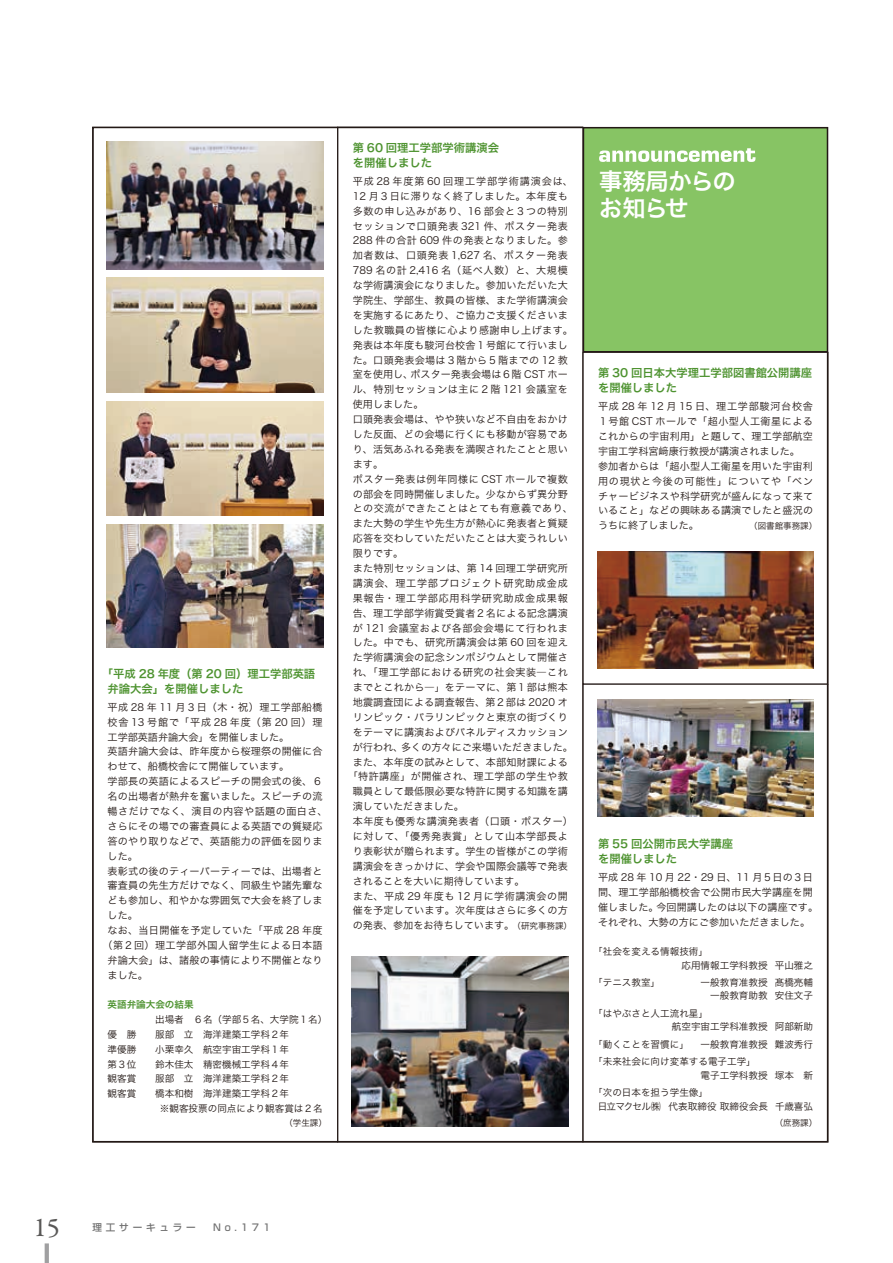
<style>
.page{position:relative;width:893px;height:1263px;background:#fff}
.page>*{position:absolute;margin:0;border:0;box-sizing:border-box;transform-origin:0 0}
.t1{font:27.15px "Garamond Premr Pro";color:#595857}
.t2{font:23.4px/26.5px "Hira Kaku Pro W6";letter-spacing:-.04em;color:#fff}
.t3{font:11.25px/14.9px "Hira Kaku Pro W6";color:#4e9330}
.t4{font:10.05px/14.9px "Hira Kaku Pro W3";letter-spacing:.015em;color:#231916}
.t5{font:10.05px "Hira Kaku Pro W3";letter-spacing:.045em;color:#231916}
.t6{font:10.05px "Hira Kaku Pro W3";letter-spacing:.04em;color:#231916}
.t7{font:10.05px "Hira Kaku Pro W3";letter-spacing:.07em;color:#231916}
.t8{font:10.05px "Hira Kaku Pro W3";letter-spacing:.05em;color:#231916}
.t9{font:10.05px "Hira Kaku Pro W3";letter-spacing:.055em;color:#231916}
.t10{font:10.05px "Hira Kaku Pro W3";letter-spacing:.06em;color:#231916}
.t11{font:10.05px "Hira Kaku Pro W3";letter-spacing:.08em;color:#231916}
.t12{font:10.05px "Hira Kaku Pro W3";letter-spacing:.085em;color:#231916}
.t13{font:9.6px/13.4px "Hira Kaku Pro W3";color:#231916}
.t14{font:500 9.6px "Shin Go Pro";letter-spacing:.4em;color:#727272}
.t15{font:9.6px "Hira Kaku Pro W6";color:#4e9330}
.t16{font:8.55px "Hira Kaku Pro W3";color:#231916}
.s1{font-size:8.55px}
</style>
<div class="page">
<hr style="left:45px;top:1243px;width:4px;height:20px;background:#a0a0a1">
<img style="left:92px;top:126px;width:737px;height:1017px">
<p class="t3" style="left:108px;top:666px;width:209px;text-indent:-6px">「平成 28 年度（第 20 回）理工学部英語弁論大会」を開催しました</p>
<p class="t8" style="left:108px;top:698px;width:217px">平成 28 年 11 月３日（木・祝）理工学部船橋</p>
<p class="t11" style="left:108px;top:713px;width:217px">校舎 13 号館で「平成 28 年度（第 20 回）理</p>
<p class="t4" style="left:108px;top:729px;width:183px">工学部英語弁論大会」を開催しました。</p>
<p class="t4" style="left:108px;top:743px;width:216px">英語弁論大会は、昨年度から桜理祭の開催に合</p>
<p class="t4" style="left:108px;top:758px;width:183px">わせて、船橋校舎にて開催しています。</p>
<p class="t4" style="left:108px;top:773px;width:216px">学部長の英語によるスピーチの開会式の後、６</p>
<p class="t4" style="left:108px;top:788px;width:216px">名の出場者が熱弁を奮いました。スピーチの流</p>
<p class="t5" style="left:108px;top:802px;width:222px">暢さだけでなく、演目の内容や話題の面白さ、</p>
<p class="t4" style="left:108px;top:818px;width:217px">さらにその場での審査員による英語での質疑応</p>
<p class="t4" style="left:108px;top:833px;width:216px">答のやり取りなどで、英語能力の評価を図りま</p>
<p class="t4" style="left:108px;top:848px;width:32px">した。</p>
<p class="t4" style="left:108px;top:862px;width:216px">表彰式の後のティーパーティーでは、出場者と</p>
<p class="t4" style="left:108px;top:877px;width:216px">審査員の先生方だけでなく、同級生や諸先輩な</p>
<p class="t4" style="left:108px;top:892px;width:216px">ども参加し、和やかな雰囲気で大会を終了しま</p>
<p class="t4" style="left:108px;top:907px;width:32px">した。</p>
<p class="t4" style="left:108px;top:922px;width:217px">なお、当日開催を予定していた「平成 28 年度</p>
<p class="t6" style="left:103px;top:936px;width:222px">（第２回）理工学部外国人留学生による日本語</p>
<p class="t4" style="left:108px;top:952px;width:216px">弁論大会」は、諸般の事情により不開催となり</p>
<p class="t4" style="left:108px;top:967px;width:42px">ました。</p>
<p class="t15" style="left:108px;top:996px;width:88px">英語弁論大会の結果</p>
<p class="t13" style="left:155px;top:1012px;width:174px">出場者　６名（学部５名、大学院１名）</p>
<p class="t13" style="left:108px;top:1027px;width:30px">優　勝</p>
<p class="t13" style="left:155px;top:1027px;width:135px">服部　立　海洋建築工学科２年</p>
<p class="t13" style="left:108px;top:1042px;width:30px">準優勝</p>
<p class="t13" style="left:155px;top:1042px;width:135px">小栗幸久　航空宇宙工学科１年</p>
<p class="t13" style="left:108px;top:1056px;width:30px">第３位</p>
<p class="t13" style="left:155px;top:1056px;width:135px">鈴木佳太　精密機械工学科４年</p>
<p class="t13" style="left:108px;top:1071px;width:30px">観客賞</p>
<p class="t13" style="left:155px;top:1071px;width:135px">服部　立　海洋建築工学科２年</p>
<p class="t13" style="left:108px;top:1086px;width:30px">観客賞</p>
<p class="t13" style="left:160px;top:1085px;width:164px;line-height:14.9px;text-indent:-5px">橋本和樹　海洋建築工学科２年<br>※観客投票の同点により観客賞は２名</p>
<p class="t16" style="left:284px;top:1115px;width:44px">（学生課）</p>
<p class="t3" style="left:353px;top:140px;width:148px">第 60 回理工学部学術講演会を開催しました</p>
<p class="t12" style="left:353px;top:172px;width:222px">平成 28 年度第 60 回理工学部学術講演会は、</p>
<p class="t6" style="left:353px;top:187px;width:216px">12 月３日に滞りなく終了しました。本年度も</p>
<p class="t5" style="left:353px;top:202px;width:217px">多数の申し込みがあり、16 部会と３つの特別</p>
<p class="t9" style="left:353px;top:217px;width:217px">セッションで口頭発表 321 件、ポスター発表</p>
<p class="t5" style="left:353px;top:232px;width:217px">288 件の合計 609 件の発表となりました。参</p>
<p class="t7" style="left:353px;top:247px;width:216px">加者数は、口頭発表 1,627 名、ポスター発表</p>
<p class="t10" style="left:353px;top:262px;width:216px">789 名の計 2,416 名（延べ人数）と、大規模</p>
<p class="t4" style="left:353px;top:277px;width:216px">な学術講演会になりました。参加いただいた大</p>
<p class="t4" style="left:353px;top:292px;width:216px">学院生、学部生、教員の皆様、また学術講演会</p>
<p class="t4" style="left:353px;top:307px;width:216px">を実施するにあたり、ご協力ご支援くださいま</p>
<p class="t6" style="left:353px;top:321px;width:222px">した教職員の皆様に心より感謝申し上げます。</p>
<p class="t4" style="left:353px;top:337px;width:217px">発表は本年度も駿河台校舎１号館にて行いまし</p>
<p class="t4" style="left:353px;top:352px;width:217px">た。口頭発表会場は３階から５階までの 12 教</p>
<p class="t4" style="left:353px;top:367px;width:217px">室を使用し、ポスター発表会場は６階 CST ホー</p>
<p class="t9" style="left:353px;top:381px;width:217px">ル、特別セッションは主に２階 121 会議室を</p>
<p class="t4" style="left:353px;top:396px;width:72px">使用しました。</p>
<p class="t4" style="left:353px;top:411px;width:216px">口頭発表会場は、やや狭いなど不自由をおかけ</p>
<p class="t4" style="left:353px;top:426px;width:216px">した反面、どの会場に行くにも移動が容易であ</p>
<p class="t4" style="left:353px;top:441px;width:216px">り、活気あふれる発表を満喫されたことと思い</p>
<p class="t4" style="left:353px;top:456px;width:32px">ます。</p>
<p class="t5" style="left:353px;top:470px;width:217px">ポスター発表は例年同様に CST ホールで複数</p>
<p class="t4" style="left:353px;top:486px;width:216px">の部会を同時開催しました。少なからず異分野</p>
<p class="t6" style="left:353px;top:500px;width:222px">との交流ができたことはとても有意義であり、</p>
<p class="t4" style="left:353px;top:515px;width:217px">また大勢の学生や先生方が熱心に発表者と質疑</p>
<p class="t4" style="left:353px;top:530px;width:217px">応答を交わしていただいたことは大変うれしい</p>
<p class="t4" style="left:353px;top:545px;width:52px">限りです。</p>
<p class="t4" style="left:353px;top:560px;width:217px">また特別セッションは、第 14 回理工学研究所</p>
<p class="t7" style="left:353px;top:574px;width:217px">講演会、理工学部プロジェクト研究助成金成</p>
<p class="t7" style="left:353px;top:589px;width:217px">果報告・理工学部応用科学研究助成金成果報</p>
<p class="t4" style="left:353px;top:605px;width:216px">告、理工学部学術賞受賞者２名による記念講演</p>
<p class="t8" style="left:353px;top:619px;width:217px">が 121 会議室および各部会会場にて行われま</p>
<p class="t4" style="left:353px;top:634px;width:217px">した。中でも、研究所講演会は第 60 回を迎え</p>
<p class="t4" style="left:353px;top:649px;width:217px">た学術講演会の記念シンポジウムとして開催さ</p>
<p class="t5" style="left:353px;top:663px;width:217px">れ、「理工学部における研究の社会実装―これ</p>
<p class="t4" style="left:353px;top:679px;width:216px">までとこれから―」をテーマに、第１部は熊本</p>
<p class="t4" style="left:353px;top:694px;width:217px">地震調査団による調査報告、第２部は 2020 オ</p>
<p class="t4" style="left:353px;top:709px;width:216px">リンピック・パラリンピックと東京の街づくり</p>
<p class="t4" style="left:353px;top:724px;width:217px">をテーマに講演およびパネルディスカッション</p>
<p class="t4" style="left:353px;top:739px;width:222px">が行われ、多くの方々にご来場いただきました。</p>
<p class="t4" style="left:353px;top:754px;width:216px">また、本年度の試みとして、本部知財課による</p>
<p class="t6" style="left:348px;top:768px;width:222px">「特許講座」が開催され、理工学部の学生や教</p>
<p class="t4" style="left:353px;top:783px;width:217px">職員として最低限必要な特許に関する知識を講</p>
<p class="t4" style="left:353px;top:798px;width:113px">演していただきました。</p>
<p class="t5" style="left:353px;top:812px;width:222px">本年度も優秀な講演発表者（口頭・ポスター）</p>
<p class="t5" style="left:353px;top:827px;width:217px">に対して、「優秀発表賞」として山本学部長よ</p>
<p class="t4" style="left:353px;top:843px;width:216px">り表彰状が贈られます。学生の皆様がこの学術</p>
<p class="t4" style="left:353px;top:858px;width:216px">講演会をきっかけに、学会や国際会議等で発表</p>
<p class="t4" style="left:353px;top:873px;width:173px">されることを大いに期待しています。</p>
<p class="t5" style="left:353px;top:887px;width:216px">また、平成 29 年度も 12 月に学術講演会の開</p>
<p class="t4" style="left:353px;top:902px;width:216px">催を予定しています。次年度はさらに多くの方</p>
<p class="t4" style="left:353px;top:917px;width:221px">の発表、参加をお待ちしています。<span class="s1">（研究事務課）</span></p>
<h2 class="t2" style="left:599px;top:167px;width:138px">事務局からのお知らせ</h2>
<p class="t3" style="left:598px;top:365px;width:216px">第 30 回日本大学理工学部図書館公開講座を開催しました</p>
<p class="t4" style="left:598px;top:398px;width:217px">平成 28 年 12 月 15 日、理工学部駿河台校舎<br>１号館 CST ホールで「超小型人工衛星によるこれからの宇宙利用」と題して、理工学部航空宇宙工学科宮﨑康行教授が講演されました。<br>参加者からは「超小型人工衛星を用いた宇宙利用の現状と今後の可能性」についてや「ベンチャービジネスや科学研究が盛んになって来ていること」などの興味ある講演でしたと盛況のうちに終了しました。</p>
<p class="t16" style="left:749px;top:518px;width:70px">（図書館事務課）</p>
<p class="t3" style="left:598px;top:836px;width:136px">第 55 回公開市民大学講座を開催しました</p>
<p class="t4" style="left:598px;top:869px;width:222px">平成 28 年 10 月 22・29 日、11 月５日の３日間、理工学部船橋校舎で公開市民大学講座を開催しました。今回開講したのは以下の講座です。それぞれ、大勢の方にご参加いただきました。</p>
<p class="t13" style="left:681px;top:944px;width:133px;text-indent:-88px">「社会を変える情報技術」<br>応用情報工学科教授 平山雅之</p>
<p class="t13" style="left:593px;top:975px;width:68px">「テニス教室」</p>
<p class="t13" style="left:701px;top:975px;width:114px;text-align:right">一般教育准教授 髙橋亮輔一般教育助教 安住文子</p>
<p class="t13" style="left:672px;top:1006px;width:143px;text-indent:-79px">「はやぶさと人工流れ星」<br>航空宇宙工学科准教授 阿部新助</p>
<p class="t13" style="left:593px;top:1035px;width:221px;line-height:17.5px">「動くことを習慣に」 一般教育准教授 難波秀行「未来社会に向け変革する電子工学」</p>
<p class="t13" style="left:593px;top:1065px;width:221px;line-height:17.5px;text-indent:107px">電子工学科教授 塚本　新「次の日本を担う学生像」</p>
<p class="t13" style="left:598px;top:1098px;width:217px">日立マクセル㈱ 代表取締役取締役会長 千歳喜弘</p>
<p class="t16" style="left:775px;top:1115px;width:44px">（庶務課）</p>
<h1 class="t1" style="left:34px;top:1211px;width:28px">15</h1>
<p class="t14" style="left:92px;top:1219px;width:179px">理工サーキュラー　No.171</p>
</div>
